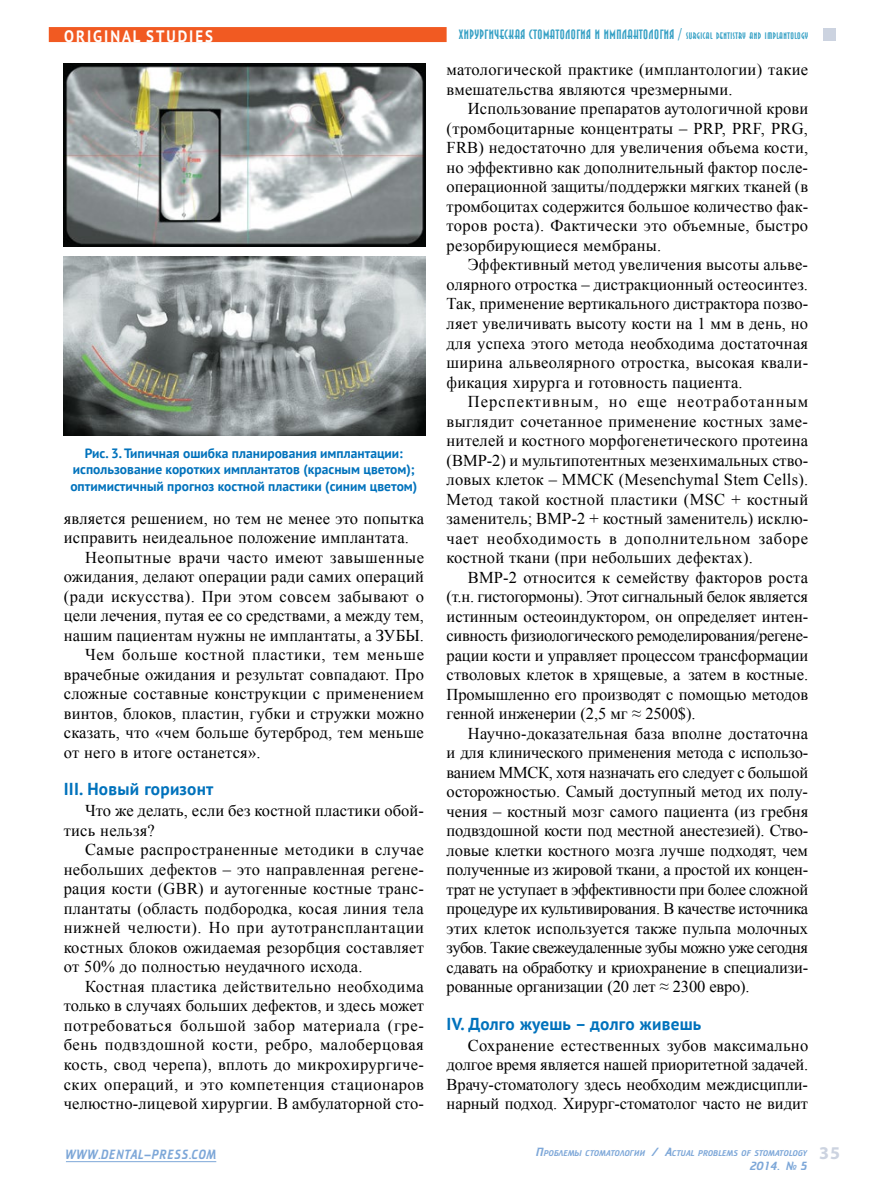
<style>
.page{position:relative;width:872px;height:1204px;background:#fff}
.page>*{position:absolute;margin:0;border:0;box-sizing:border-box;transform-origin:0 0}
.t1{font:700 18px "Myriad Pro";color:#ccd3e0}
.t2{font:700 17.25px "PT Sans";letter-spacing:.015em;color:#0072bc}
.t3{font:16.5px/19.5px "Times New Roman";letter-spacing:.01em;color:#000;text-align:justify}
.t4{font:16.5px "Times New Roman";letter-spacing:.035em;color:#000}
.t5{font:16.5px "Times New Roman";letter-spacing:.03em;color:#000}
.t6{font:700 16.5px "PT Sans";letter-spacing:.13em;color:#fff;scale:.9 1}
.t7{font:700 13.5px/16.5px "PT Sans";color:#0072bc;text-align:center}
.t8{font:700 13.5px "Anna C";letter-spacing:.04em;color:#37a1c5}
.t9{font:13.5px "Cricket";letter-spacing:.05em;color:#7da7d8;scale:.9 1}
.t10{font:12px "Cricket";color:#7da7d8}
.t11{font:8.4px "Cricket";letter-spacing:.005em;color:#7da7d8}
.s1{font-size:9.45px}
.s2{font-size:12px}
</style>
<div class="page">
<hr style="left:66px;top:1161px;width:150px;height:1px;background:#7da7d8">
<div style="left:49px;top:27px;width:397px;height:15px;background:#f15a22"></div>
<div style="left:823px;top:28px;width:13px;height:12px;background:#ccd3e0"></div>
<img style="left:64px;top:64px;width:361px;height:182px">
<img style="left:64px;top:256px;width:361px;height:179px">
<p class="t6" style="left:64px;top:25px;width:167px">ORIGINAL STUDIES</p>
<p class="t7" style="left:70px;top:444px;width:348px">РИС. 3. ТИПИЧНАЯ ОШИБКА ПЛАНИРОВАНИЯ ИМПЛАНТАЦИИ:<br>ИСПОЛЬЗОВАНИЕ КОРОТКИХ ИМПЛАНТАТОВ (КРАСНЫМ ЦВЕТОМ);<br>ОПТИМИСТИЧНЫЙ ПРОГНОЗ КОСТНОЙ ПЛАСТИКИ (СИНИМ ЦВЕТОМ)</p>
<p class="t3" style="left:64px;top:508px;width:362px">является решением, но тем не менее это попытка</p>
<p class="t3" style="left:64px;top:527px;width:347px">исправить неидеальное положение имплантата.</p>
<p class="t4" style="left:85px;top:546px;width:340px">Неопытные врачи часто имеют завышенные</p>
<p class="t3" style="left:64px;top:566px;width:362px">ожидания, делают операции ради самих операций</p>
<p class="t5" style="left:64px;top:585px;width:362px">(ради искусства). При этом совсем забывают о</p>
<p class="t3" style="left:64px;top:605px;width:362px">цели лечения, путая ее со средствами, а между тем,</p>
<p class="t3" style="left:64px;top:625px;width:362px">нашим пациентам нужны не имплантаты, а ЗУБЫ.</p>
<p class="t4" style="left:85px;top:643px;width:340px">Чем больше костной пластики, тем меньше</p>
<p class="t3" style="left:64px;top:664px;width:362px">врачебные ожидания и результат совпадают. Про</p>
<p class="t3" style="left:64px;top:683px;width:361px">сложные составные конструкции с применением</p>
<p class="t3" style="left:64px;top:703px;width:362px">винтов, блоков, пластин, губки и стружки можно</p>
<p class="t3" style="left:64px;top:722px;width:362px">сказать, что «чем больше бутерброд, тем меньше</p>
<p class="t3" style="left:64px;top:742px;width:198px">от него в итоге останется».</p>
<p class="t2" style="left:64px;top:777px;width:151px">III. НОВЫЙ ГОРИЗОНТ</p>
<p class="t3" style="left:64px;top:800px;width:362px;text-indent:21px">Что же делать, если без костной пластики обой&shy;тись нельзя?</p>
<p class="t3" style="left:64px;top:839px;width:362px;text-indent:21px">Самые распространенные методики в случае небольших дефектов – это направленная регене&shy;рация кости (GBR) и аутогенные костные транс&shy;плантаты (область подбородка, косая линия тела нижней челюсти). Но при аутотрансплантации костных блоков ожидаемая резорбция составляет от 50% до полностью неудачного исхода.</p>
<p class="t3" style="left:64px;top:976px;width:362px;text-indent:21px">Костная пластика действительно необходима только в случаях больших дефектов, и здесь может потребоваться большой забор материала (гре&shy;бень подвздошной кости, ребро, малоберцовая кость, свод черепа), вплоть до микрохирургиче&shy;ских операций, и это компетенция стационаров челюстно-лицевой хирургии. В амбулаторной сто-</p>
<p class="t9" style="left:66px;top:1147px;width:169px">WWW.DENTAL-PRESS.COM</p>
<p class="t8" style="left:459px;top:27px;width:350px">ХИРУРГИЧЕСКАЯ СТОМАТОЛОГИЯ И ИМПЛАНТОЛОГИЯ / <span class="s1">SURGICAL DENTISTRY AND IMPLANTOLOGY</span></p>
<p class="t3" style="left:446px;top:60px;width:363px">матологической практике (имплантологии) такие вмешательства являются чрезмерными.</p>
<p class="t3" style="left:446px;top:99px;width:363px;text-indent:21px">Использование препаратов аутологичной крови (тромбоцитарные концентраты – PRP, PRF, PRG, FRB) недостаточно для увеличения объема кости, но эффективно как дополнительный фактор после&shy;операционной защиты/поддержки мягких тканей (в тромбоцитах содержится большое количество фак&shy;торов роста). Фактически это объемные, быстро резорбирующиеся мембраны.</p>
<p class="t3" style="left:446px;top:255px;width:363px;text-indent:21px">Эффективный метод увеличения высоты альве&shy;олярного отростка – дистракционный остеосинтез.<br>Так, применение вертикального дистрактора позво&shy;ляет увеличивать высоту кости на 1 мм в день, но для успеха этого метода необходима достаточная ширина альвеолярного отростка, высокая квали&shy;фикация хирурга и готовность пациента.</p>
<p class="t3" style="left:446px;top:391px;width:363px;text-indent:21px">Перспективным, но еще неотработанным выглядит сочетанное применение костных заме&shy;нителей и костного морфогенетического протеина (BMP-2) и мультипотентных мезенхимальных ство&shy;ловых клеток – ММСК (Mesenchymal Stem Cells).<br>Метод такой костной пластики (MSC + костный заменитель; BMP-2 + костный заменитель) исклю&shy;чает необходимость в дополнительном заборе костной ткани (при небольших дефектах).</p>
<p class="t3" style="left:446px;top:567px;width:363px;text-indent:21px">BMP-2 относится к семейству факторов роста (т.н. гистогормоны). Этот сигнальный белок является истинным остеоиндуктором, он определяет интен&shy;сивность физиологического ремоделирования/регене&shy;рации кости и управляет процессом трансформации стволовых клеток в хрящевые, а затем в костные.<br>Промышленно его производят с помощью методов генной инженерии (2,5 мг ≈ 2500$).</p>
<p class="t3" style="left:446px;top:723px;width:363px;text-indent:21px">Научно-доказательная база вполне достаточна и для клинического применения метода с использо&shy;ванием ММСК, хотя назначать его следует с большой осторожностью. Самый доступный метод их полу&shy;чения – костный мозг самого пациента (из гребня подвздошной кости под местной анестезией). Ство&shy;ловые клетки костного мозга лучше подходят, чем полученные из жировой ткани, а простой их концен&shy;трат не уступает в эффективности при более сложной процедуре их культивирования. В качестве источника этих клеток используется также пульпа молочных зубов. Такие свежеудаленные зубы можно уже сегодня сдавать на обработку и криохранение в специализи&shy;рованные организации (20 лет ≈ 2300 евро).</p>
<p class="t2" style="left:446px;top:1012px;width:256px">IV. ДОЛГО ЖУЕШЬ – ДОЛГО ЖИВЕШЬ</p>
<p class="t3" style="left:446px;top:1035px;width:363px;text-indent:21px">Сохранение естественных зубов максимально долгое время является нашей приоритетной задачей.<br>Врачу-стоматологу здесь необходим междисципли&shy;нарный подход. Хирург-стоматолог часто не видит</p>
<p class="t11" style="left:536px;top:1148px;width:273px"><span class="s2">П</span>РОБЛЕМЫ СТОМАТОЛОГИИ <span class="s2">/ A</span>CTUAL PROBLEMS OF STOMATOLOGY</p>
<p class="t10" style="left:750px;top:1159px;width:59px">2014. № 5</p>
<p class="t1" style="left:819px;top:1141px;width:22px">35</p>
</div>
